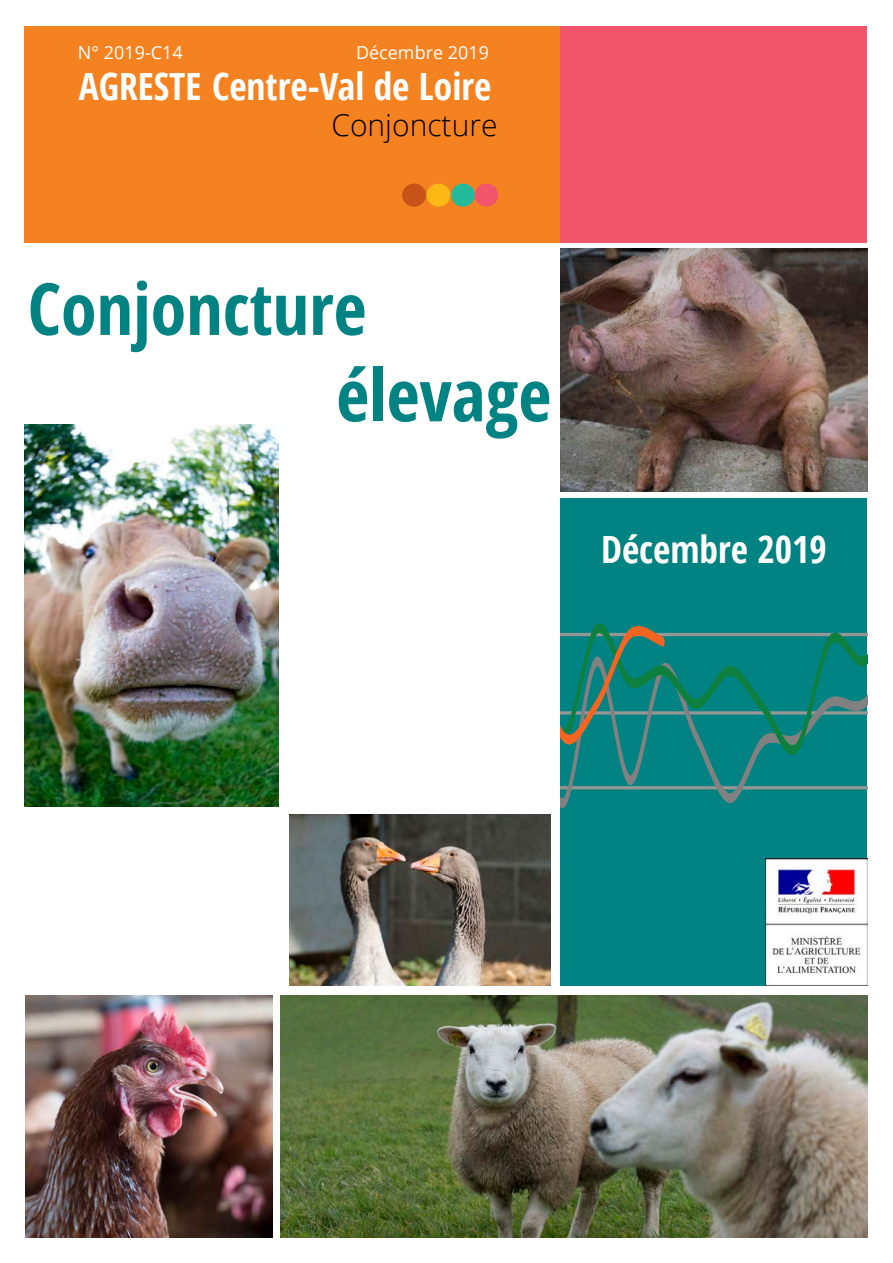
<style>
.page{position:relative;width:893px;height:1263px;background:#fff}
.page>*{position:absolute;margin:0;border:0;box-sizing:border-box;transform-origin:0 0}
.t1{font:700 72px "Open Sans Condensed";color:#008382}
.t2{font:700 37.5px "Open Sans Condensed";color:#fff}
.t3{font:300 30px "Open Sans";color:#000}
.t4{font:18px "Open Sans";color:#fff}
</style>
<div class="page">
<div style="left:24px;top:26px;width:536px;height:217px;background:#f58220"></div>
<div style="left:560px;top:26px;width:306px;height:217px;background:#f0556a"></div>
<div style="left:402px;top:184px;width:24px;height:23px;background:#c75318;border-radius:50%"></div>
<div style="left:427px;top:184px;width:23px;height:23px;background:#fcb814;border-radius:50%"></div>
<div style="left:451px;top:184px;width:24px;height:23px;background:#24bb9d;border-radius:50%"></div>
<div style="left:474px;top:184px;width:24px;height:23px;background:#f0556a;border-radius:50%"></div>
<img style="left:25px;top:424px;width:254px;height:383px">
<img style="left:289px;top:814px;width:262px;height:172px">
<img style="left:560px;top:249px;width:307px;height:242px">
<img style="left:281px;top:995px;width:586px;height:242px">
<img style="left:26px;top:995px;width:246px;height:242px">
<div style="left:560px;top:498px;width:306px;height:488px;background:#008382"></div>
<img style="left:765px;top:858px;width:102px;height:128px">
<hr style="left:560px;top:594px;width:308px;height:1px;background:#969696">
<svg style="left:560px;top:759px;width:308px;height:49px"></svg>
<svg style="left:667px;top:608px;width:201px;height:151px"></svg>
<svg style="left:560px;top:623px;width:107px;height:138px"></svg>
<p class="t4" style="left:78px;top:40px;width:106px">N° 2019-C14</p>
<p class="t4" style="left:356px;top:40px;width:134px">Décembre 2019</p>
<p class="t2" style="left:79px;top:60px;width:414px">AGRESTE Centre-Val de Loire</p>
<p class="t3" style="left:331px;top:104px;width:168px">Conjoncture</p>
<p class="t1" style="left:28px;top:259px;width:340px">Conjoncture</p>
<p class="t1" style="left:336px;top:345px;width:217px">élevage</p>
<p class="t2" style="left:601px;top:523px;width:227px">Décembre 2019</p>
</div>
